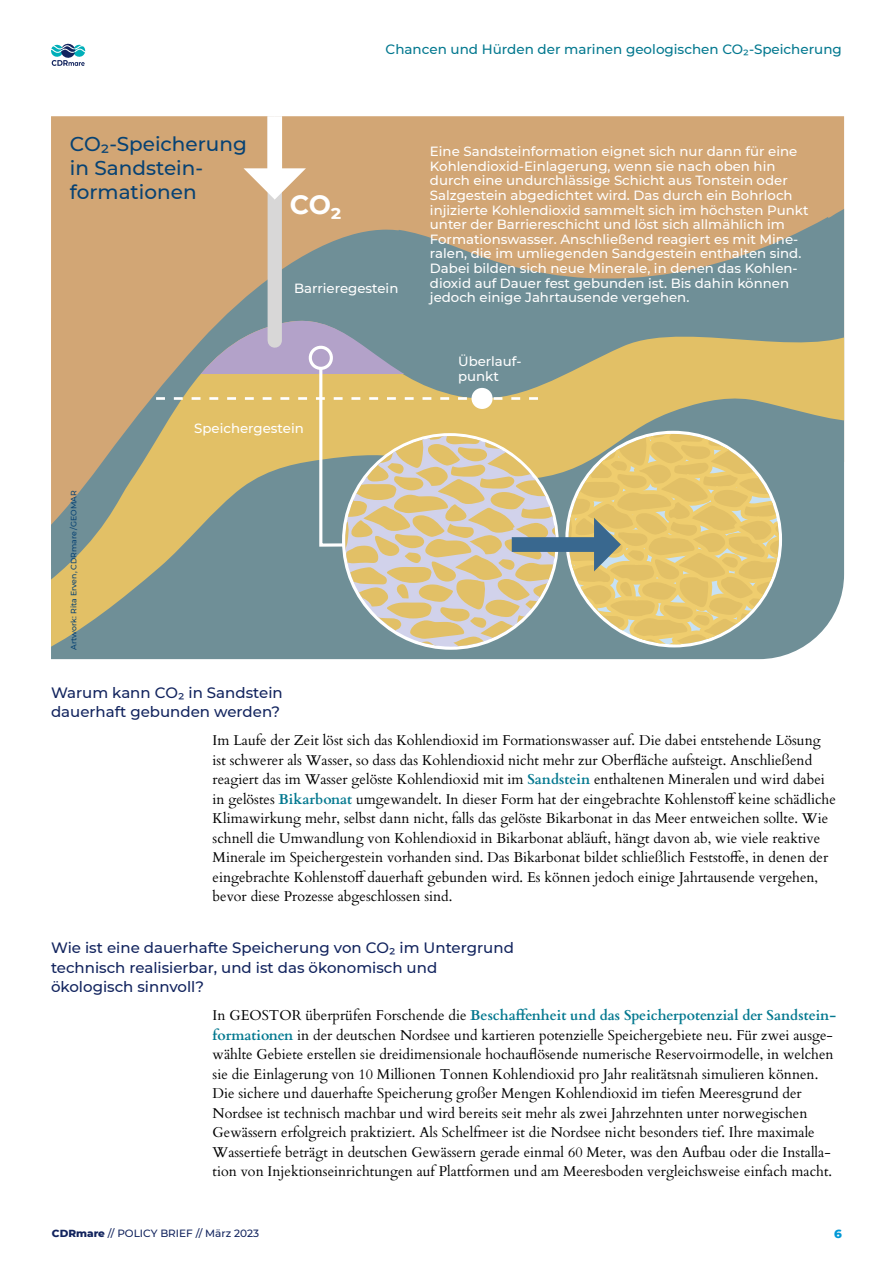
<style>
.page{position:relative;width:893px;height:1263px;background:#fff}
.page>*{position:absolute;margin:0;border:0;box-sizing:border-box;transform-origin:0 0}
.t1{font:700 26.4px "Montserrat";color:#fff}
.t2{font:500 19.95px/24px "Montserrat";color:#074273}
.t3{font:500 15px/19.5px "Montserrat";color:#12245e}
.t4{font:14.25px/19.5px "Cardo";color:#000}
.t5{font:500 13.5px "Montserrat";color:#03788f}
.t6{font:500 13.35px/14.5px "Montserrat";color:#fff}
.t7{font:800 12px "Montserrat";color:#0098d6}
.t8{font:500 10.5px "Montserrat";color:#12245e}
.t9{font:500 7.8px "Montserrat";color:#074273}
.s1{font-weight:700;color:#03788f}
.s2{font-weight:800}
</style>
<div class="page">
<svg style="left:51px;top:43px;width:34px;height:23px"></svg>
<div style="left:51px;top:116px;width:793px;height:346px;background:#d2a675"></div>
<svg style="left:230px;top:200px;width:614px;height:111px"></svg>
<svg style="left:51px;top:311px;width:793px;height:348px;background:#9aa288"></svg>
<svg style="left:342px;top:433px;width:217px;height:217px"></svg>
<svg style="left:565px;top:431px;width:217px;height:216px;background:#92a59f"></svg>
<div style="left:512px;top:537px;width:86px;height:15px;background:#39688f"></div>
<svg style="left:568px;top:434px;width:211px;height:211px;background:#cfbd7b"></svg>
<div style="left:268px;top:116px;width:14px;height:225px;background:#d8d7d7"></div>
<div style="left:267px;top:116px;width:15px;height:57px;background:#fff"></div>
<svg style="left:244px;top:168px;width:62px;height:32px"></svg>
<svg style="left:51px;top:318px;width:505px;height:329px;background:#b3ac8c"></svg>
<div style="left:472px;top:388px;width:21px;height:21px;background:#fff;border-radius:50%"></div>
<p class="t5" style="left:386px;top:39px;width:458px">Chancen und Hürden der marinen geologischen CO2-Speicherung</p>
<h2 class="t2" style="left:70px;top:131px;width:179px">CO₂-Speicherung in Sandstein&shy;formationen</h2>
<p class="t6" style="left:430px;top:144px;width:380px">Eine Sandsteinformation eignet sich nur dann für eine Kohlendioxid-Einlagerung, wenn sie nach oben hin durch eine undurchlässige Schicht aus Tonstein oder Salzgestein abgedichtet wird. Das durch ein Bohrloch injizierte Kohlendioxid sammelt sich im höchsten Punkt unter der Barriereschicht und löst sich allmählich im Formationswasser. Anschließend reagiert es mit Mine&shy;ralen, die im umliegenden Sandgestein enthalten sind.<br>Dabei bilden sich neue Minerale, in denen das Kohlen&shy;dioxid auf Dauer fest gebunden ist. Bis dahin können jedoch einige Jahrtausende vergehen.</p>
<h1 class="t1" style="left:290px;top:185px;width:53px">CO2</h1>
<p class="t6" style="left:294px;top:281px;width:106px">Barrieregestein</p>
<p class="t6" style="left:194px;top:421px;width:111px">Speichergestein</p>
<p class="t6" style="left:458px;top:354px;width:65px">Überlauf&shy;punkt</p>
<p class="t9" style="left:68px;top:650px;width:161px;rotate:-90deg">Artwork: Rita Erven, CDRmare/GEOMAR</p>
<p class="t3" style="left:51px;top:682px;width:233px">Warum kann CO2 in Sandstein dauerhaft gebunden werden?</p>
<p class="t4" style="left:213px;top:730px;width:625px">Im Laufe der Zeit löst sich das Kohlendioxid im Formationswasser auf. Die dabei entstehende Lösung ist schwerer als Wasser, so dass das Kohlendioxid nicht mehr zur Oberfläche aufsteigt. Anschließend reagiert das im Wasser gelöste Kohlendioxid mit im <span class="s1">Sandstein</span> enthaltenen Mineralen und wird dabei in gelöstes <span class="s1">Bikarbonat</span> umgewandelt. In dieser Form hat der eingebrachte Kohlenstoff keine schädliche Klimawirkung mehr, selbst dann nicht, falls das gelöste Bikarbonat in das Meer entweichen sollte. Wie schnell die Umwandlung von Kohlendioxid in Bikarbonat abläuft, hängt davon ab, wie viele reaktive Minerale im Speichergestein vorhanden sind. Das Bikarbonat bildet schließlich Feststoffe, in denen der eingebrachte Kohlenstoff dauerhaft gebunden wird. Es können jedoch einige Jahrtausende vergehen, bevor diese Prozesse abgeschlossen sind.</p>
<p class="t3" style="left:51px;top:937px;width:464px">Wie ist eine dauerhafte Speicherung von CO2 im Untergrund technisch realisierbar, und ist das ökonomisch und ökologisch sinnvoll?</p>
<p class="t4" style="left:213px;top:1005px;width:625px">In GEOSTOR überprüfen Forschende die <span class="s1">Beschaffenheit und das Speicherpotenzial der Sandstein&shy;formationen</span> in der deutschen Nordsee und kartieren potenzielle Speichergebiete neu. Für zwei ausge&shy;wählte Gebiete erstellen sie dreidimensionale hochauflösende numerische Reservoirmodelle, in welchen sie die Einlagerung von 10 Millionen Tonnen Kohlendioxid pro Jahr realitätsnah simulieren können.<br>Die sichere und dauerhafte Speicherung großer Mengen Kohlendioxid im tiefen Meeresgrund der Nordsee ist technisch machbar und wird bereits seit mehr als zwei Jahrzehnten unter norwegischen Gewässern erfolgreich praktiziert. Als Schelfmeer ist die Nordsee nicht besonders tief. Ihre maximale Wassertiefe beträgt in deutschen Gewässern gerade einmal 60 Meter, was den Aufbau oder die Installa&shy;tion von Injektionseinrichtungen auf Plattformen und am Meeresboden vergleichsweise einfach macht.</p>
<p class="t8" style="left:52px;top:1226px;width:209px"><span class="s2">CDRmare</span> // POLICY BRIEF // März 2023</p>
<p class="t7" style="left:834px;top:1225px;width:9px">6</p>
</div>
